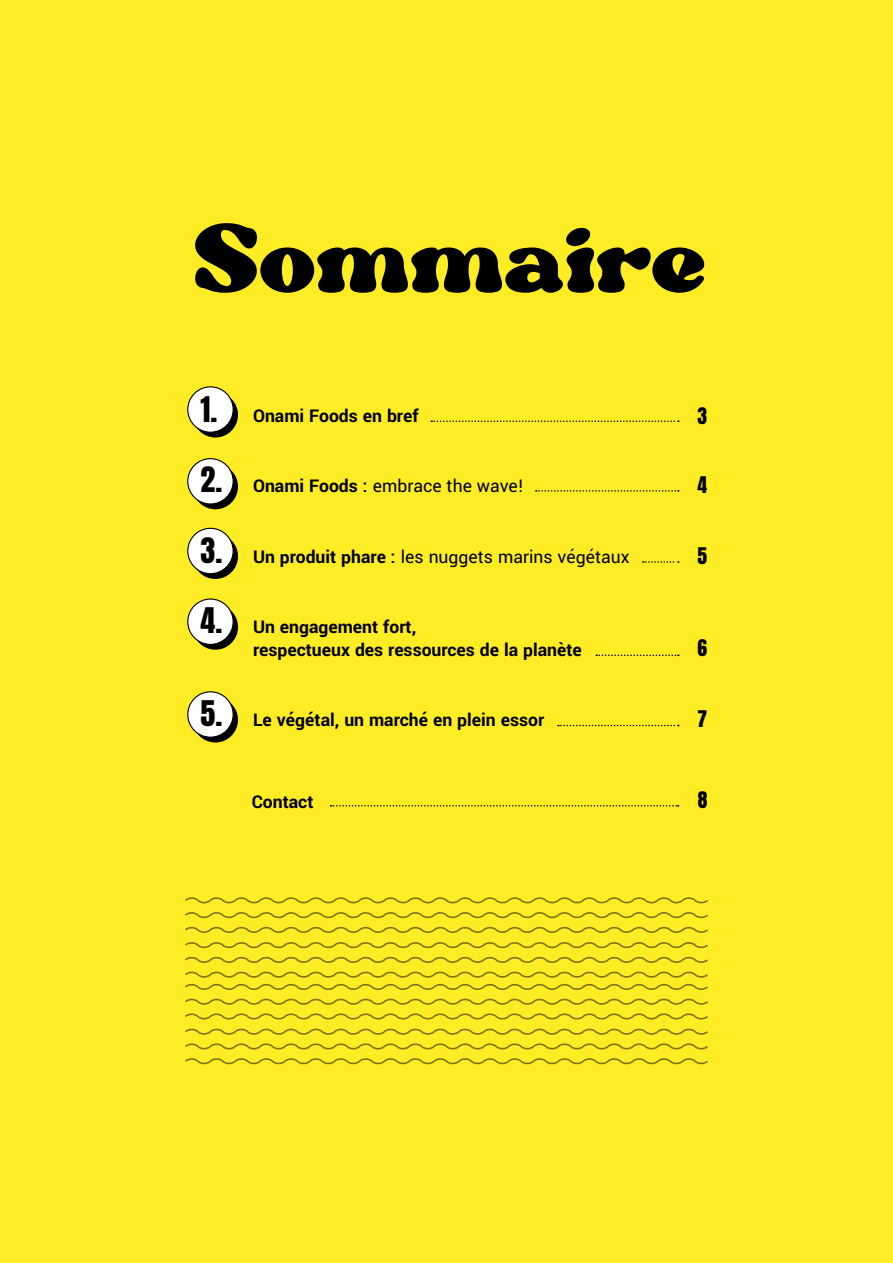
<style>
.page{position:relative;width:893px;height:1263px;background:#feec25}
.page>*{position:absolute;margin:0;border:0;box-sizing:border-box;transform-origin:0 0}
.t1{font:135.3px "Nighty DEMO";color:#000}
.t2{font:700 19.5px/23.4px "Yantramanav";color:#000}
.t3{font:19.5px "Yantramanav";color:#000}
.t4{font:19.5px "Anton";color:#000}
.s1{font-family:"Anton";font-weight:400;font-size:30px}
.s2{font-family:"Anton";font-size:30px}
.s3{font-weight:700}
</style>
<div class="page">
<div style="left:193px;top:392px;width:45px;height:45px;background:#000;border-radius:50%"></div>
<div style="left:188px;top:387px;width:45px;height:45px;background:#fff;border-radius:50%"></div>
<div style="left:187px;top:386px;width:47px;height:47px;border:1px solid #000;border-radius:50%"></div>
<div style="left:193px;top:464px;width:45px;height:45px;background:#000;border-radius:50%"></div>
<div style="left:188px;top:459px;width:45px;height:45px;background:#fff;border-radius:50%"></div>
<div style="left:187px;top:458px;width:47px;height:47px;border:1px solid #000;border-radius:50%"></div>
<div style="left:193px;top:534px;width:45px;height:45px;background:#000;border-radius:50%"></div>
<div style="left:188px;top:528px;width:45px;height:46px;background:#fff;border-radius:50%"></div>
<div style="left:187px;top:528px;width:47px;height:46px;border:1px solid #000;border-radius:50%"></div>
<div style="left:193px;top:604px;width:45px;height:46px;background:#000;border-radius:50%"></div>
<div style="left:188px;top:599px;width:45px;height:45px;background:#fff;border-radius:50%"></div>
<div style="left:187px;top:598px;width:47px;height:47px;border:1px solid #000;border-radius:50%"></div>
<div style="left:193px;top:697px;width:45px;height:45px;background:#000;border-radius:50%"></div>
<div style="left:188px;top:692px;width:45px;height:45px;background:#fff;border-radius:50%"></div>
<div style="left:187px;top:691px;width:47px;height:47px;border:1px solid #000;border-radius:50%"></div>
<svg style="left:431px;top:420px;width:248px;height:2px"></svg>
<svg style="left:536px;top:490px;width:143px;height:2px"></svg>
<svg style="left:643px;top:561px;width:36px;height:2px"></svg>
<svg style="left:596px;top:654px;width:83px;height:2px"></svg>
<svg style="left:558px;top:725px;width:121px;height:1px"></svg>
<svg style="left:185px;top:897px;width:523px;height:168px"></svg>
<svg style="left:331px;top:805px;width:348px;height:1px"></svg>
<p class="t1" style="left:195px;top:213px;width:514px">Sommaire</p>
<p class="t2" style="left:201px;top:405px;width:220px"><span class="s1">1.</span> Onami Foods en bref</p>
<p class="t3" style="left:201px;top:474px;width:325px"><span class="s2">2.</span> <span class="s3">Onami Foods :</span> embrace the wave!</p>
<p class="t3" style="left:201px;top:544px;width:430px"><span class="s2">3.</span> <span class="s3">Un produit phare :</span> les nuggets marins végétaux</p>
<p class="t2" style="left:253px;top:615px;width:330px;text-indent:-53px"><span class="s1">4.</span> Un engagement fort,<br>respectueux des ressources de la planète</p>
<p class="t2" style="left:201px;top:709px;width:345px"><span class="s1">5.</span> Le végétal, un marché en plein essor</p>
<p class="t4" style="left:697px;top:406px;width:11px">3</p>
<p class="t4" style="left:697px;top:475px;width:11px">4</p>
<p class="t4" style="left:697px;top:546px;width:11px">5</p>
<p class="t4" style="left:697px;top:638px;width:11px">6</p>
<p class="t4" style="left:697px;top:709px;width:11px">7</p>
<p class="t2" style="left:252px;top:790px;width:63px">Contact</p>
<p class="t4" style="left:698px;top:790px;width:11px">8</p>
</div>
